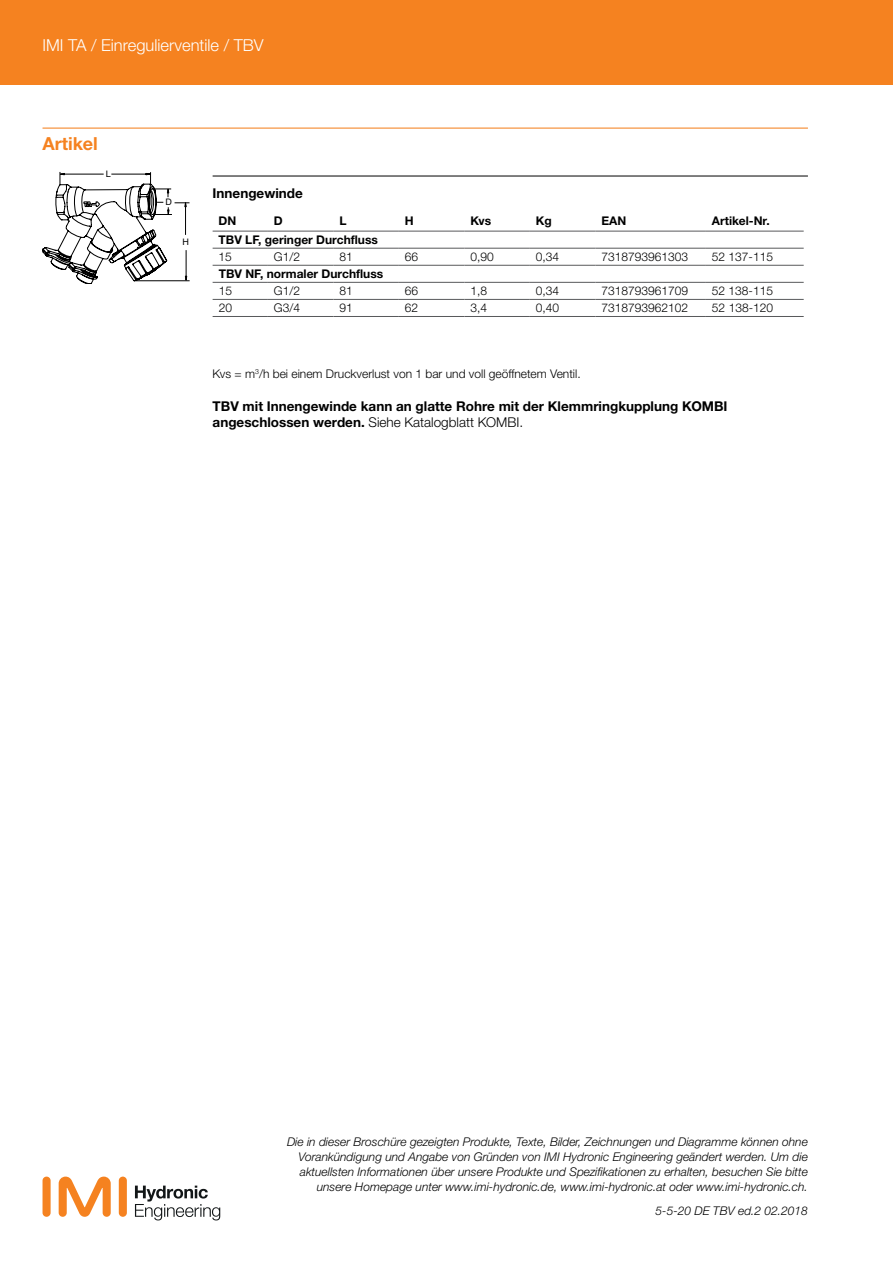
<style>
.page{position:relative;width:893px;height:1263px;background:#fff}
.page>*{position:absolute;margin:0;border:0;box-sizing:border-box;transform-origin:0 0}
.t1{font:700 18px "Helvetica Neue LTW1 G";color:#f58220}
.t2{font:300 16.5px "Helvetica Neue LTW1 G";color:#fff}
.t3{font:700 13.5px/16.5px "Helvetica Neue LTW1 G";color:#000}
.t4{font:italic 300 12px/15px "Helvetica Neue LT Std";color:#000;text-align:right}
.t5{font:300 12px "Helvetica Neue LTW1 G";color:#000}
.t6{font:700 12px "Helvetica Neue LTW1 G";color:#000}
.t7{font:italic 300 12px "Helvetica Neue LTW1 G";color:#000}
.t8{font:9px "Helvetica";color:#000}
.s1{font-weight:300}
</style>
<div class="page">
<div style="left:119px;top:1176px;width:8px;height:41px;background:#f58220;border-radius:4px"></div>
<div style="left:43px;top:1176px;width:8px;height:41px;background:#f58220;border-radius:4px"></div>
<svg style="left:59px;top:1176px;width:52px;height:41px"></svg>
<svg style="left:135px;top:1185px;width:85px;height:35px"></svg>
<div style="left:0;top:0;width:893px;height:85px;background:#f58220"></div>
<hr style="left:43px;top:128px;width:765px;height:1px;background:#f58220">
<hr style="left:213px;top:176px;width:595px;height:1px;background:#000">
<hr style="left:213px;top:231px;width:55px;height:1px;background:#58595b">
<hr style="left:268px;top:231px;width:65px;height:1px;background:#58595b">
<hr style="left:333px;top:231px;width:66px;height:1px;background:#58595b">
<hr style="left:399px;top:231px;width:65px;height:1px;background:#58595b">
<hr style="left:464px;top:231px;width:66px;height:1px;background:#58595b">
<hr style="left:530px;top:231px;width:65px;height:1px;background:#58595b">
<hr style="left:595px;top:231px;width:111px;height:1px;background:#58595b">
<hr style="left:706px;top:231px;width:98px;height:1px;background:#58595b">
<hr style="left:213px;top:248px;width:55px;height:1px;background:#58595b">
<hr style="left:268px;top:248px;width:65px;height:1px;background:#58595b">
<hr style="left:333px;top:248px;width:66px;height:1px;background:#58595b">
<hr style="left:399px;top:248px;width:65px;height:1px;background:#58595b">
<hr style="left:464px;top:248px;width:66px;height:1px;background:#58595b">
<hr style="left:530px;top:248px;width:65px;height:1px;background:#58595b">
<hr style="left:595px;top:248px;width:111px;height:1px;background:#58595b">
<hr style="left:706px;top:248px;width:98px;height:1px;background:#58595b">
<hr style="left:213px;top:265px;width:55px;height:1px;background:#58595b">
<hr style="left:268px;top:265px;width:65px;height:1px;background:#58595b">
<hr style="left:333px;top:265px;width:66px;height:1px;background:#58595b">
<hr style="left:399px;top:265px;width:65px;height:1px;background:#58595b">
<hr style="left:464px;top:265px;width:66px;height:1px;background:#58595b">
<hr style="left:530px;top:265px;width:65px;height:1px;background:#58595b">
<hr style="left:595px;top:265px;width:111px;height:1px;background:#58595b">
<hr style="left:706px;top:265px;width:98px;height:1px;background:#58595b">
<hr style="left:213px;top:282px;width:55px;height:1px;background:#58595b">
<hr style="left:268px;top:282px;width:65px;height:1px;background:#58595b">
<hr style="left:333px;top:282px;width:66px;height:1px;background:#58595b">
<hr style="left:399px;top:282px;width:65px;height:1px;background:#58595b">
<hr style="left:464px;top:282px;width:66px;height:1px;background:#58595b">
<hr style="left:530px;top:282px;width:65px;height:1px;background:#58595b">
<hr style="left:595px;top:282px;width:111px;height:1px;background:#58595b">
<hr style="left:706px;top:282px;width:98px;height:1px;background:#58595b">
<hr style="left:213px;top:299px;width:55px;height:1px;background:#58595b">
<hr style="left:213px;top:316px;width:55px;height:1px;background:#58595b">
<hr style="left:268px;top:299px;width:65px;height:1px;background:#58595b">
<hr style="left:268px;top:316px;width:65px;height:1px;background:#58595b">
<hr style="left:333px;top:299px;width:66px;height:1px;background:#58595b">
<hr style="left:333px;top:316px;width:66px;height:1px;background:#58595b">
<hr style="left:399px;top:299px;width:65px;height:1px;background:#58595b">
<hr style="left:399px;top:316px;width:65px;height:1px;background:#58595b">
<hr style="left:464px;top:299px;width:66px;height:1px;background:#58595b">
<hr style="left:464px;top:316px;width:66px;height:1px;background:#58595b">
<hr style="left:530px;top:299px;width:65px;height:1px;background:#58595b">
<hr style="left:530px;top:316px;width:65px;height:1px;background:#58595b">
<hr style="left:595px;top:299px;width:111px;height:1px;background:#58595b">
<hr style="left:595px;top:316px;width:111px;height:1px;background:#58595b">
<hr style="left:706px;top:299px;width:98px;height:1px;background:#58595b">
<hr style="left:706px;top:316px;width:98px;height:1px;background:#58595b">
<hr style="left:134px;top:280px;width:56px;height:1px;background:#000">
<svg style="left:43px;top:172px;width:146px;height:112px"></svg>
<h2 class="t2" style="left:43px;top:35px;width:223px">IMI TA / Einregulierventile / TBV</h2>
<h1 class="t1" style="left:43px;top:132px;width:57px">Artikel</h1>
<p class="t8" style="left:106px;top:169px;width:7px">L</p>
<p class="t8" style="left:165px;top:197px;width:8px">D</p>
<p class="t8" style="left:183px;top:237px;width:8px">H</p>
<p class="t3" style="left:213px;top:184px;width:92px">Innengewinde</p>
<p class="t6" style="left:219px;top:213px;width:19px">DN</p>
<p class="t6" style="left:274px;top:213px;width:10px">D</p>
<p class="t6" style="left:339px;top:213px;width:9px">L</p>
<p class="t6" style="left:405px;top:213px;width:10px">H</p>
<p class="t6" style="left:470px;top:213px;width:22px">Kvs</p>
<p class="t6" style="left:536px;top:213px;width:17px">Kg</p>
<p class="t6" style="left:601px;top:213px;width:26px">EAN</p>
<p class="t6" style="left:712px;top:213px;width:60px">Artikel-Nr.</p>
<p class="t6" style="left:219px;top:232px;width:161px">TBV LF, geringer Durchfluss</p>
<p class="t5" style="left:219px;top:249px;width:15px">15</p>
<p class="t5" style="left:274px;top:249px;width:28px">G1/2</p>
<p class="t5" style="left:339px;top:249px;width:15px">81</p>
<p class="t5" style="left:405px;top:249px;width:15px">66</p>
<p class="t5" style="left:470px;top:249px;width:25px">0,90</p>
<p class="t5" style="left:536px;top:249px;width:25px">0,34</p>
<p class="t5" style="left:601px;top:249px;width:88px">7318793961303</p>
<p class="t5" style="left:712px;top:249px;width:63px">52 137-115</p>
<p class="t6" style="left:219px;top:266px;width:166px">TBV NF, normaler Durchfluss</p>
<p class="t5" style="left:219px;top:284px;width:15px">15</p>
<p class="t5" style="left:274px;top:284px;width:28px">G1/2</p>
<p class="t5" style="left:339px;top:284px;width:15px">81</p>
<p class="t5" style="left:405px;top:284px;width:15px">66</p>
<p class="t5" style="left:470px;top:284px;width:18px">1,8</p>
<p class="t5" style="left:536px;top:284px;width:25px">0,34</p>
<p class="t5" style="left:601px;top:284px;width:88px">7318793961709</p>
<p class="t5" style="left:712px;top:284px;width:63px">52 138-115</p>
<p class="t5" style="left:219px;top:301px;width:15px">20</p>
<p class="t5" style="left:274px;top:301px;width:28px">G3/4</p>
<p class="t5" style="left:339px;top:301px;width:15px">91</p>
<p class="t5" style="left:405px;top:301px;width:15px">62</p>
<p class="t5" style="left:470px;top:301px;width:18px">3,4</p>
<p class="t5" style="left:536px;top:301px;width:25px">0,40</p>
<p class="t5" style="left:601px;top:301px;width:88px">7318793962102</p>
<p class="t5" style="left:712px;top:301px;width:63px">52 138-120</p>
<p class="t5" style="left:213px;top:366px;width:370px">Kvs = m<sup>3</sup>/h bei einem Druckverlust von 1 bar und voll geöffnetem Ventil.</p>
<p class="t3" style="left:213px;top:398px;width:516px">TBV mit Innengewinde kann an glatte Rohre mit der Klemmringkupplung KOMBI angeschlossen werden. <span class="s1">Siehe Katalogblatt KOMBI.</span></p>
<p class="t4" style="left:287px;top:1134px;width:522px">Die in dieser Broschüre gezeigten Produkte, Texte, Bilder, Zeichnungen und Diagramme können ohne Vorankündigung und Angabe von Gründen von IMI Hydronic Engineering geändert werden. Um die aktuellsten Informationen über unsere Produkte und Spezifikationen zu erhalten, besuchen Sie bitte unsere Homepage unter www.imi-hydronic.de, www.imi-hydronic.at oder www.imi-hydronic.ch.</p>
<p class="t7" style="left:656px;top:1203px;width:154px">5-5-20 DE TBV ed.2 02.2018</p>
</div>
